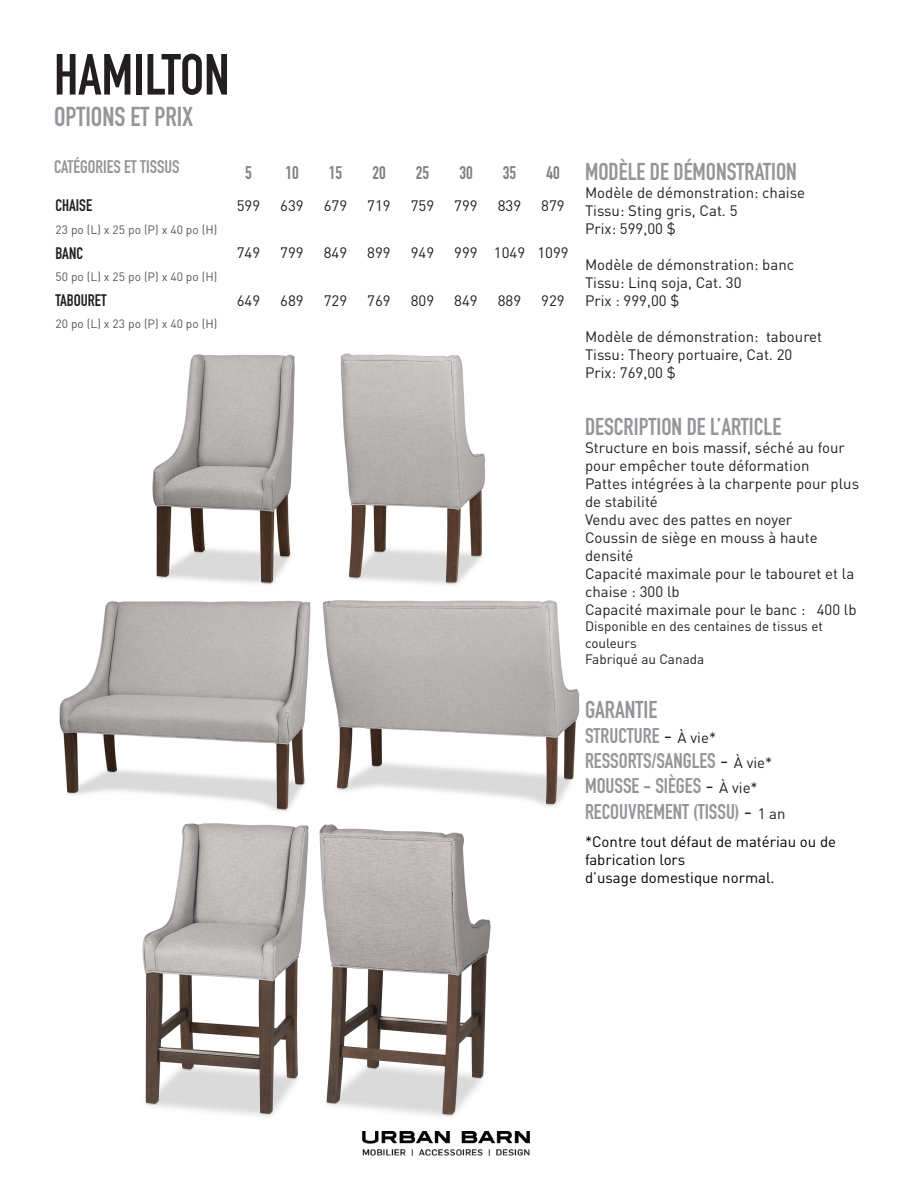
<style>
.page{position:relative;width:918px;height:1188px;background:#fff}
.page>*{position:absolute;margin:0;border:0;box-sizing:border-box;transform-origin:0 0}
.t1{font:57px "DIN Engschrift Std";color:#231f20}
.t2{font:27px "DIN Engschrift Std";color:#939598}
.t3{font:24px "DIN Engschrift Std";color:#939598}
.t4{font:21px "DIN Engschrift Std";color:#939598}
.t5{font:18px "DIN Engschrift Std";color:#939598}
.Grade{font:18px "DIN Engschrift Std";color:#7f7f7f}
.Grade-2{font:16.5px "DIN Engschrift Std";color:#231f20}
.Grade-3{font:15px/18px "DINOT";color:#231f20}
.t6{font:15px/18px "DINOT";color:#000}
.t7{font:13.5px/16.2px "DINOT";color:#231f20}
.Grade-4{font:12px "DINOT";color:#57585a}
.s1{font-family:"DINOT";color:#231f20}
.s2{font-family:"DINOT";font-size:15px;color:#231f20}
</style>
<div class="page">
<img style="left:362px;top:1132px;width:168px;height:24px">
<img style="left:59px;top:600px;width:252px;height:212px">
<img style="left:152px;top:354px;width:143px;height:231px">
<img style="left:340px;top:353px;width:146px;height:232px">
<img style="left:142px;top:823px;width:167px;height:293px">
<img style="left:322px;top:600px;width:258px;height:207px">
<img style="left:319px;top:824px;width:172px;height:293px">
<p class="t1" style="left:54px;top:41px;width:177px">HAMILTON</p>
<p class="t2" style="left:54px;top:101px;width:140px">OPTIONS ET PRIX</p>
<p class="t5" style="left:54px;top:156px;width:127px">CATÉGORIES ET TISSUS</p>
<p class="Grade" style="left:245px;top:162px;width:8px">5</p>
<p class="Grade" style="left:285px;top:162px;width:15px">10</p>
<p class="Grade" style="left:329px;top:162px;width:15px">15</p>
<p class="Grade" style="left:372px;top:162px;width:15px">20</p>
<p class="Grade" style="left:416px;top:162px;width:15px">25</p>
<p class="Grade" style="left:459px;top:162px;width:15px">30</p>
<p class="Grade" style="left:503px;top:162px;width:15px">35</p>
<p class="Grade" style="left:546px;top:162px;width:15px">40</p>
<p class="Grade-2" style="left:56px;top:196px;width:38px">CHAISE</p>
<p class="Grade-3" style="left:237px;top:196px;width:25px">599</p>
<p class="Grade-3" style="left:280px;top:196px;width:25px">639</p>
<p class="Grade-3" style="left:324px;top:196px;width:25px">679</p>
<p class="Grade-3" style="left:367px;top:196px;width:25px">719</p>
<p class="Grade-3" style="left:411px;top:196px;width:25px">759</p>
<p class="Grade-3" style="left:454px;top:196px;width:25px">799</p>
<p class="Grade-3" style="left:498px;top:196px;width:25px">839</p>
<p class="Grade-3" style="left:541px;top:196px;width:25px">879</p>
<p class="Grade-4" style="left:56px;top:221px;width:163px">23 po (L) x 25 po (P) x 40 po (H)</p>
<p class="Grade-2" style="left:56px;top:243px;width:29px">BANC</p>
<p class="Grade-3" style="left:237px;top:243px;width:25px">749</p>
<p class="Grade-3" style="left:280px;top:243px;width:25px">799</p>
<p class="Grade-3" style="left:324px;top:243px;width:25px">849</p>
<p class="Grade-3" style="left:367px;top:243px;width:25px">899</p>
<p class="Grade-3" style="left:411px;top:243px;width:25px">949</p>
<p class="Grade-3" style="left:454px;top:243px;width:25px">999</p>
<p class="Grade-3" style="left:494px;top:243px;width:33px">1049</p>
<p class="Grade-3" style="left:537px;top:243px;width:33px">1099</p>
<p class="Grade-4" style="left:56px;top:268px;width:163px">50 po (L) x 25 po (P) x 40 po (H)</p>
<p class="Grade-2" style="left:56px;top:290px;width:52px">TABOURET</p>
<p class="Grade-3" style="left:237px;top:291px;width:25px">649</p>
<p class="Grade-3" style="left:280px;top:291px;width:25px">689</p>
<p class="Grade-3" style="left:324px;top:291px;width:25px">729</p>
<p class="Grade-3" style="left:367px;top:291px;width:25px">769</p>
<p class="Grade-3" style="left:411px;top:291px;width:25px">809</p>
<p class="Grade-3" style="left:454px;top:291px;width:25px">849</p>
<p class="Grade-3" style="left:498px;top:291px;width:25px">889</p>
<p class="Grade-3" style="left:541px;top:291px;width:25px">929</p>
<p class="Grade-4" style="left:56px;top:316px;width:163px">20 po (L) x 23 po (P) x 40 po (H)</p>
<p class="t3" style="left:585px;top:157px;width:213px">MODÈLE DE DÉMONSTRATION</p>
<p class="Grade-3" style="left:585px;top:183px;width:222px">Modèle de démonstration: chaise</p>
<p class="Grade-3" style="left:585px;top:201px;width:154px">Tissu: Sting gris, Cat. 5</p>
<p class="Grade-3" style="left:585px;top:219px;width:92px">Prix: 599,00 $</p>
<p class="Grade-3" style="left:585px;top:255px;width:211px">Modèle de démonstration: banc</p>
<p class="Grade-3" style="left:585px;top:273px;width:158px">Tissu: Linq soja, Cat. 30</p>
<p class="Grade-3" style="left:585px;top:291px;width:96px">Prix : 999,00 $</p>
<p class="Grade-3" style="left:585px;top:327px;width:239px">Modèle de démonstration: tabouret</p>
<p class="Grade-3" style="left:585px;top:345px;width:209px">Tissu: Theory portuaire, Cat. 20</p>
<p class="Grade-3" style="left:585px;top:363px;width:92px">Prix: 769,00 $</p>
<p class="t3" style="left:585px;top:413px;width:198px">DESCRIPTION DE L’ARTICLE</p>
<p class="Grade-3" style="left:585px;top:438px;width:261px">Structure en bois massif, séché au four pour empêcher toute déformation</p>
<p class="Grade-3" style="left:585px;top:474px;width:276px">Pattes intégrées à la charpente pour plus de stabilité</p>
<p class="Grade-3" style="left:585px;top:510px;width:209px">Vendu avec des pattes en noyer</p>
<p class="Grade-3" style="left:585px;top:528px;width:234px">Coussin de siège en mouss à haute densité</p>
<p class="Grade-3" style="left:585px;top:564px;width:271px">Capacité maximale pour le tabouret et la chaise : 300 lb</p>
<p class="Grade-3" style="left:585px;top:600px;width:273px">Capacité maximale pour le banc : 400 lb</p>
<p class="t7" style="left:585px;top:618px;width:240px">Disponible en des centaines de tissus et couleurs</p>
<p class="t7" style="left:585px;top:650px;width:121px">Fabriqué au Canada</p>
<p class="t3" style="left:585px;top:695px;width:74px">GARANTIE</p>
<p class="t4" style="left:585px;top:723px;width:133px">STRUCTURE <span class="s1">-</span> <span class="s2">À vie*</span></p>
<p class="t4" style="left:585px;top:749px;width:189px">RESSORTS/SANGLES <span class="s1">-</span> <span class="s2">À vie*</span></p>
<p class="t4" style="left:585px;top:774px;width:174px">MOUSSE - SIÈGES <span class="s1">-</span> <span class="s2">À vie*</span></p>
<p class="t4" style="left:585px;top:799px;width:202px">RECOUVREMENT (TISSU) <span class="s1">-</span> <span class="s2">1 an</span></p>
<p class="t6" style="left:585px;top:832px;width:253px">*Contre tout défaut de matériau ou de fabrication lors</p>
<p class="t6" style="left:585px;top:868px;width:191px">d’usage domestique normal.</p>
</div>
